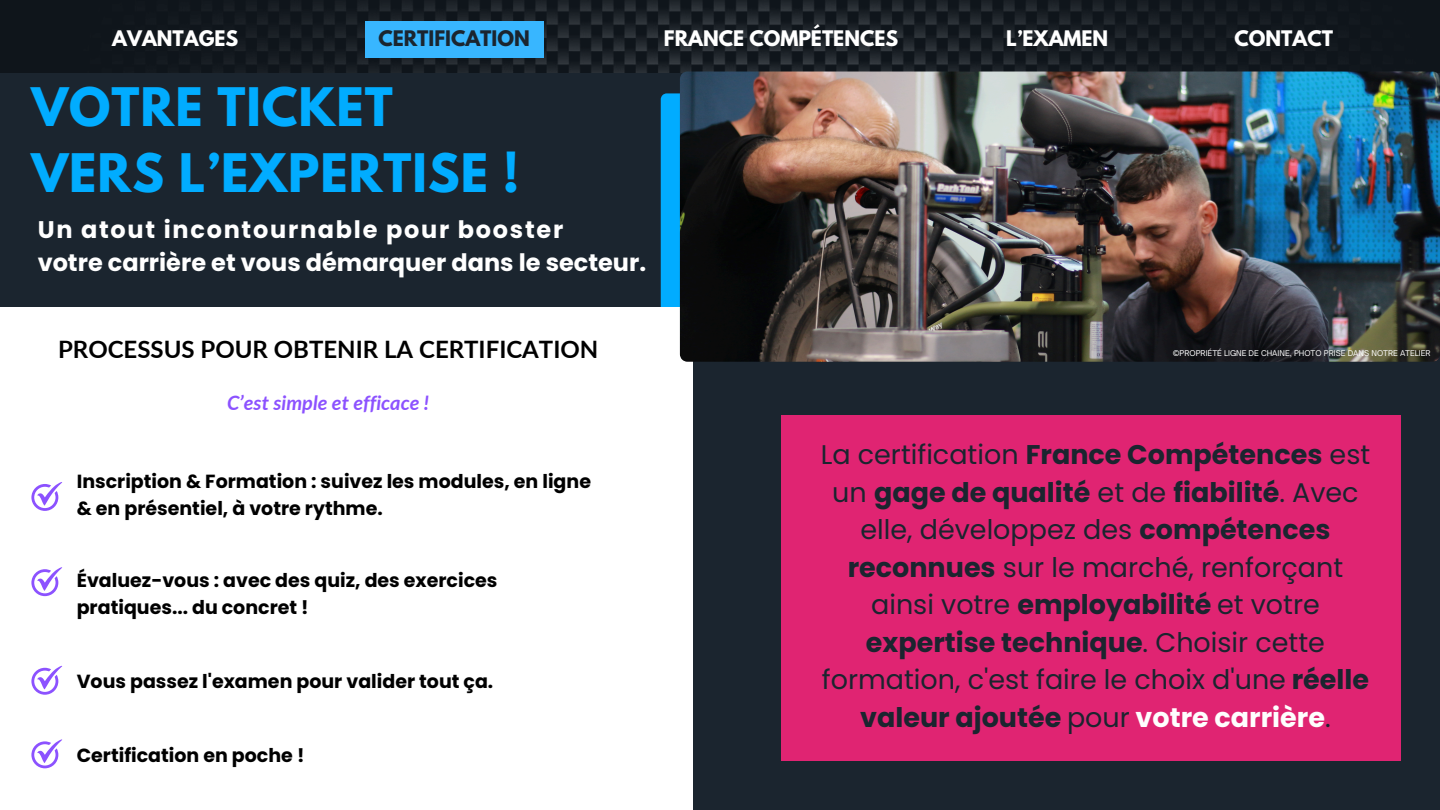
<style>
.page{position:relative;width:1440px;height:810px;background:#1b252f}
.page>*{position:absolute;margin:0;border:0;box-sizing:border-box;transform-origin:0 0}
.t1{font:700 47px/65.5px "League Spartan";letter-spacing:.02em;color:#01acff}
.t2{font:27px/37.5px "Poppins";color:#1b252f;text-align:center}
.t3{font:700 24px/33px "Poppins";color:#fff}
.t4{font:700 24px "Lato";color:#000}
.t5{font:italic 700 20px "Lato";color:#8c52ff}
.t6{font:700 19px/26.2px "Poppins";color:#000}
.t7{font:700 19px "League Spartan";color:#fff}
.t8{font:700 19px "League Spartan";color:#1b252f}
.t9{font:7.6px "Open Sauce One";color:#fff}
.s1{font-weight:700}
.s2{font-weight:700;color:#fefefe}
</style>
<div class="page">
<div style="left:661px;top:93px;width:19px;height:214px;background:#01acff"></div>
<img style="left:0;top:0;width:1440px;height:72px">
<div style="left:366px;top:21px;width:178px;height:36px;background:#38b6ff"></div>
<div style="left:0;top:307px;width:693px;height:503px;background:#fff"></div>
<img style="left:680px;top:72px;width:759px;height:290px">
<svg style="left:31px;top:482px;width:31px;height:29px"></svg>
<svg style="left:31px;top:567px;width:31px;height:29px"></svg>
<svg style="left:31px;top:666px;width:31px;height:29px"></svg>
<svg style="left:31px;top:739px;width:31px;height:29px"></svg>
<div style="left:781px;top:415px;width:620px;height:346px;background:#e02472"></div>
<h6 class="t7" style="left:112px;top:29px;width:128px">AVANTAGES</h6>
<p class="t8" style="left:378px;top:29px;width:153px">CERTIFICATION</p>
<h3 class="t7" style="left:664px;top:29px;width:236px">FRANCE COMPÉTENCES</h3>
<h4 class="t7" style="left:1006px;top:29px;width:104px">L’EXAMEN</h4>
<h6 class="t7" style="left:1235px;top:29px;width:100px">CONTACT</h6>
<h5 class="t1" style="left:31px;top:81px;width:489px">VOTRE TICKET<br>VERS L’EXPERTISE !</h5>
<p class="t3" style="left:38px;top:213px;width:610px">Un atout incontournable pour booster<br>votre carrière et vous démarquer dans le secteur.</p>
<p class="t4" style="left:58px;top:334px;width:542px">PROCESSUS POUR OBTENIR LA CERTIFICATION</p>
<h1 class="t5" style="left:227px;top:391px;width:203px">C’est simple et efficace !</h1>
<h5 class="t6" style="left:77px;top:469px;width:516px">Inscription &amp; Formation : suivez les modules, en ligne &amp; en présentiel, à votre rythme.</h5>
<h5 class="t6" style="left:77px;top:568px;width:422px">Évaluez-vous : avec des quiz, des exercices pratiques... du concret !</h5>
<h5 class="t6" style="left:77px;top:668px;width:418px">Vous passez l'examen pour valider tout ça.</h5>
<h5 class="t6" style="left:77px;top:742px;width:229px">Certification en poche !</h5>
<h6 class="t9" style="left:1173px;top:348px;width:259px">©PROPRIÉTÉ LIGNE DE CHAINE, PHOTO PRISE DANS NOTRE ATELIER</h6>
<p class="t2" style="left:821px;top:436px;width:551px">La certification <span class="s1">France Compétences</span> est un <span class="s1">gage de qualité</span> et de <span class="s1">fiabilité</span>. Avec elle, développez des <span class="s1">compétences reconnues</span> sur le marché, renforçant ainsi votre <span class="s1">employabilité</span> et votre <span class="s1">expertise technique</span>. Choisir cette formation, c'est faire le choix d'une <span class="s1">réelle valeur ajoutée</span> pour <span class="s2">votre carrière</span>.</p>
</div>
